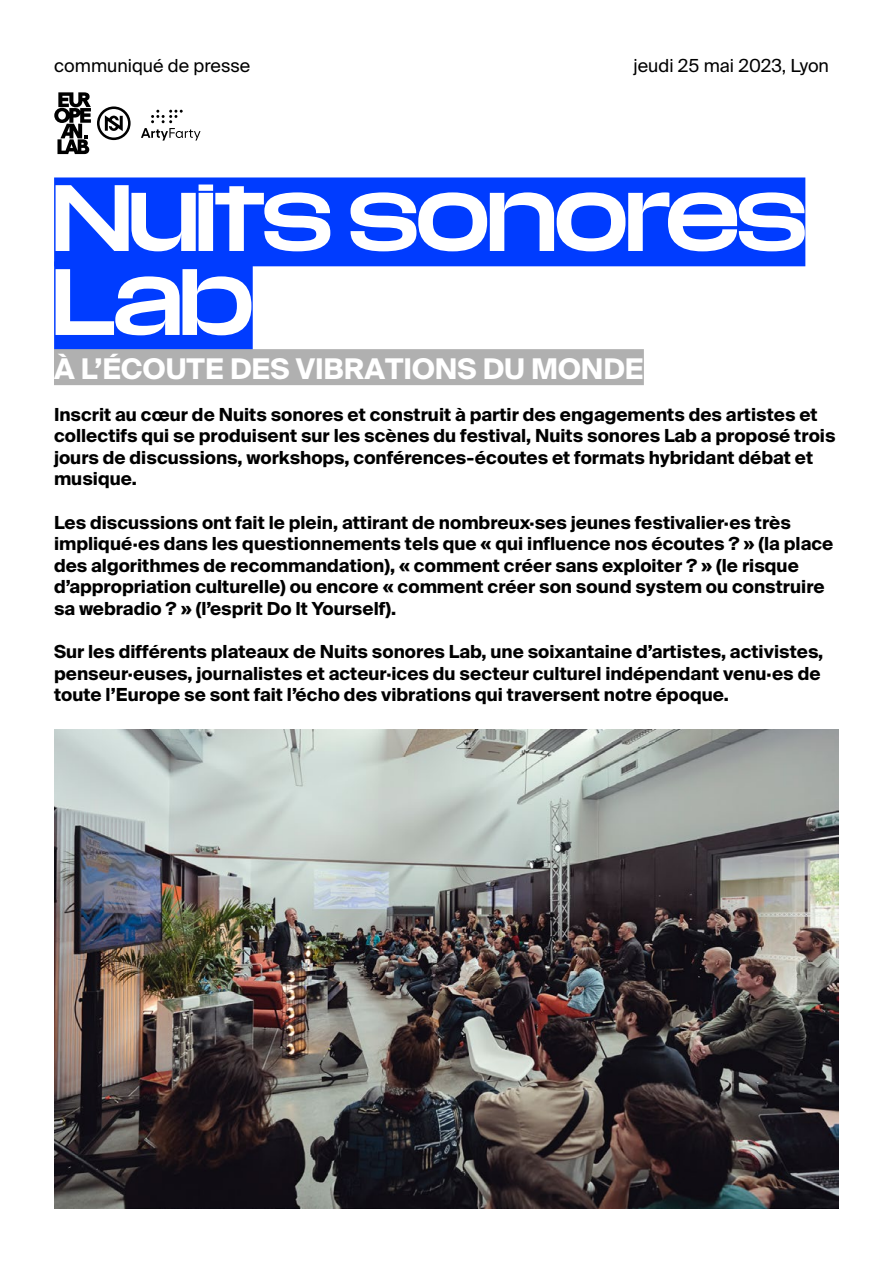
<style>
.page{position:relative;width:893px;height:1263px;background:#fff}
.page>*{position:absolute;margin:0;border:0;box-sizing:border-box;transform-origin:0 0}
.t1{font:80.7px/84px "Media Sans Extended";color:#fff}
.t2{font:700 28.5px "Suisse Intl";color:#fff}
.t3{font:700 18px/21.6px "Suisse Intl";color:#000}
.t4{font:18px "Suisse Intl";color:#000}
</style>
<div class="page">
<div style="left:54px;top:177px;width:751px;height:89px;background:#003cff"></div>
<div style="left:54px;top:261px;width:199px;height:89px;background:#003cff"></div>
<div style="left:54px;top:349px;width:590px;height:36px;background:#b0b0b0"></div>
<svg style="left:141px;top:110px;width:60px;height:31px"></svg>
<svg style="left:97px;top:106px;width:34px;height:34px"></svg>
<svg style="left:54px;top:92px;width:37px;height:62px"></svg>
<img style="left:54px;top:729px;width:784px;height:480px">
<p class="t4" style="left:54px;top:55px;width:198px">communiqué de presse</p>
<p class="t4" style="left:634px;top:55px;width:197px">jeudi 25 mai 2023, Lyon</p>
<h1 class="t1" style="left:54px;top:173px;width:753px">Nuits sonores<br>Lab</h1>
<h2 class="t2" style="left:54px;top:352px;width:591px">À L’ÉCOUTE DES VIBRATIONS DU MONDE</h2>
<p class="t3" style="left:54px;top:403px;width:783px">Inscrit au cœur de Nuits sonores et construit à partir des engagements des artistes et collectifs qui se produisent sur les scènes du festival, Nuits sonores Lab a proposé trois jours de discussions, workshops, conférences-écoutes et formats hybridant débat et musique.</p>
<p class="t3" style="left:54px;top:511px;width:781px">Les discussions ont fait le plein, attirant de nombreux·ses jeunes festivalier·es très impliqué·es dans les questionnements tels que « qui influence nos écoutes ? » (la place des algorithmes de recommandation), « comment créer sans exploiter ? » (le risque d’appropriation culturelle) ou encore « comment créer son sound system ou construire sa webradio ? » (l’esprit Do It Yourself).</p>
<p class="t3" style="left:54px;top:641px;width:771px">Sur les différents plateaux de Nuits sonores Lab, une soixantaine d’artistes, activistes, penseur·euses, journalistes et acteur·ices du secteur culturel indépendant venu·es de toute l’Europe se sont fait l’écho des vibrations qui traversent notre époque.</p>
</div>
